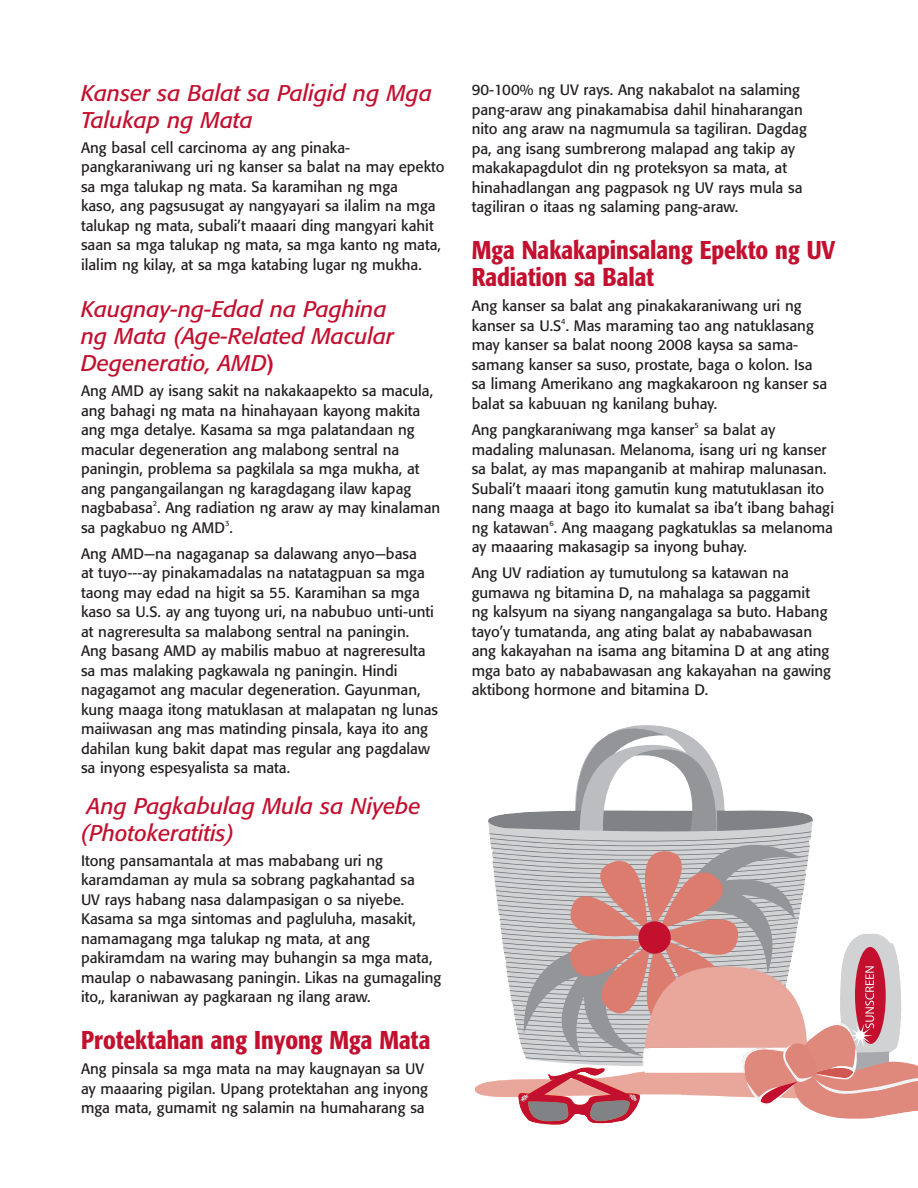
<style>
.page{position:relative;width:918px;height:1188px;background:#fff}
.page>*{position:absolute;margin:0;border:0;box-sizing:border-box;transform-origin:0 0}
.subhead{font:500 condensed 25.5px/27px "Formata";color:#c3102f}
.subhead-2{font:italic 22.5px/27px "Formata";color:#c3102f}
.body{font:15px/19.5px "Formata";color:#231f20}
.body-2{font:7.5px "Formata";color:#231f20}
.s1{font-weight:500;font-style:normal;font-stretch:condensed}
</style>
<div class="page">
<svg style="left:786px;top:813px;width:107px;height:306px"></svg>
<svg style="left:475px;top:725px;width:311px;height:400px"></svg>
<svg style="left:886px;top:943px;width:16px;height:106px"></svg>
<p class="subhead-2" style="left:81px;top:80px;width:353px">Kanser sa Balat sa Paligid ng Mga<br>Talukap ng Mata</p>
<p class="body" style="left:81px;top:138px;width:365px">Ang basal cell carcinoma ay ang pinaka&shy;pangkaraniwang uri ng kanser sa balat na may epekto sa mga talukap ng mata. Sa karamihan ng mga<br>kaso, ang pagsusugat ay nangyayari sa ilalim na mga talukap ng mata, subali’t maaari ding mangyari kahit saan sa mga talukap ng mata, sa mga kanto ng mata, ilalim ng kilay, at sa mga katabing lugar ng mukha.</p>
<p class="subhead-2" style="left:81px;top:296px;width:315px">Kaugnay-ng-Edad na Paghina ng Mata (Age-Related Macular<br>Degeneratio, AMD<span class="s1">)</span></p>
<p class="body" style="left:81px;top:381px;width:361px">Ang AMD ay isang sakit na nakakaapekto sa macula, ang bahagi ng mata na hinahayaan kayong makita ang mga detalye. Kasama sa mga palatandaan ng macular degeneration ang malabong sentral na paningin, problema sa pagkilala sa mga mukha, at ang pangangailangan ng karagdagang ilaw kapag nagbabasa . Ang radiation ng araw ay may kinalaman</p>
<p class="body-2" style="left:153px;top:499px;width:6px">2</p>
<p class="body" style="left:81px;top:518px;width:153px">sa pagkabuo ng AMD .</p>
<p class="body-2" style="left:225px;top:519px;width:6px">3</p>
<p class="body" style="left:81px;top:544px;width:359px">Ang AMD—na nagaganap sa dalawang anyo—basa<br>at tuyo---ay pinakamadalas na natatagpuan sa mga taong may edad na higit sa 55. Karamihan sa mga kaso sa U.S. ay ang tuyong uri, na nabubuo unti-unti at nagreresulta sa malabong sentral na paningin.<br>Ang basang AMD ay mabilis mabuo at nagreresulta sa mas malaking pagkawala ng paningin. Hindi nagagamot ang macular degeneration. Gayunman, kung maaga itong matuklasan at malapatan ng lunas maiiwasan ang mas matinding pinsala, kaya ito ang dahilan kung bakit dapat mas regular ang pagdalaw sa inyong espesyalista sa mata.</p>
<p class="subhead-2" style="left:81px;top:792px;width:341px">Ang Pagkabulag Mula sa Niyebe (Photokeratitis)</p>
<p class="body" style="left:81px;top:851px;width:362px">Itong pansamantala at mas mababang uri ng karamdaman ay mula sa sobrang pagkahantad sa<br>UV rays habang nasa dalampasigan o sa niyebe.<br>Kasama sa mga sintomas and pagluluha, masakit, namamagang mga talukap ng mata, at ang pakiramdam na waring may buhangin sa mga mata, maulap o nabawasang paningin. Likas na gumagaling ito,, karaniwan ay pagkaraan ng ilang araw.</p>
<p class="subhead" style="left:81px;top:1027px;width:351px">Protektahan ang Inyong Mga Mata</p>
<p class="body" style="left:81px;top:1059px;width:348px">Ang pinsala sa mga mata na may kaugnayan sa UV ay maaaring pigilan. Upang protektahan ang inyong mga mata, gumamit ng salamin na humaharang sa</p>
<p class="body" style="left:472px;top:80px;width:337px">90-100% ng UV rays. Ang nakabalot na salaming pang-araw ang pinakamabisa dahil hinaharangan nito ang araw na nagmumula sa tagiliran. Dagdag pa, ang isang sumbrerong malapad ang takip ay makakapagdulot din ng proteksyon sa mata, at hinahadlangan ang pagpasok ng UV rays mula sa tagiliran o itaas ng salaming pang-araw.</p>
<p class="subhead" style="left:472px;top:237px;width:365px">Mga Nakakapinsalang Epekto ng UV<br>Radiation sa Balat</p>
<p class="body" style="left:472px;top:296px;width:344px">Ang kanser sa balat ang pinakakaraniwang uri ng kanser sa U.S . Mas maraming tao ang natuklasang</p>
<p class="body-2" style="left:561px;top:317px;width:6px">4</p>
<p class="body" style="left:472px;top:335px;width:357px">may kanser sa balat noong 2008 kaysa sa sama&shy;samang kanser sa suso, prostate, baga o kolon. Isa sa limang Amerikano ang magkakaroon ng kanser sa balat sa kabuuan ng kanilang buhay.</p>
<p class="body" style="left:472px;top:420px;width:224px">Ang pangkaraniwang mga kanser</p>
<p class="body-2" style="left:695px;top:421px;width:6px">5</p>
<p class="body" style="left:472px;top:420px;width:364px;text-indent:232px">sa balat ay madaling malunasan. Melanoma, isang uri ng kanser sa balat, ay mas mapanganib at mahirap malunasan.<br>Subali’t maaari itong gamutin kung matutuklasan ito nang maaga at bago ito kumalat sa iba’t ibang bahagi ng katawan . Ang maagang pagkatuklas sa melanoma</p>
<p class="body-2" style="left:549px;top:519px;width:6px">6</p>
<p class="body" style="left:472px;top:537px;width:277px">ay maaaring makasagip sa inyong buhay.</p>
<p class="body" style="left:472px;top:563px;width:361px">Ang UV radiation ay tumutulong sa katawan na gumawa ng bitamina D, na mahalaga sa paggamit<br>ng kalsyum na siyang nangangalaga sa buto. Habang tayo’y tumatanda, ang ating balat ay nababawasan ang kakayahan na isama ang bitamina D at ang ating mga bato ay nababawasan ang kakayahan na gawing aktibong hormone and bitamina D.</p>
</div>
